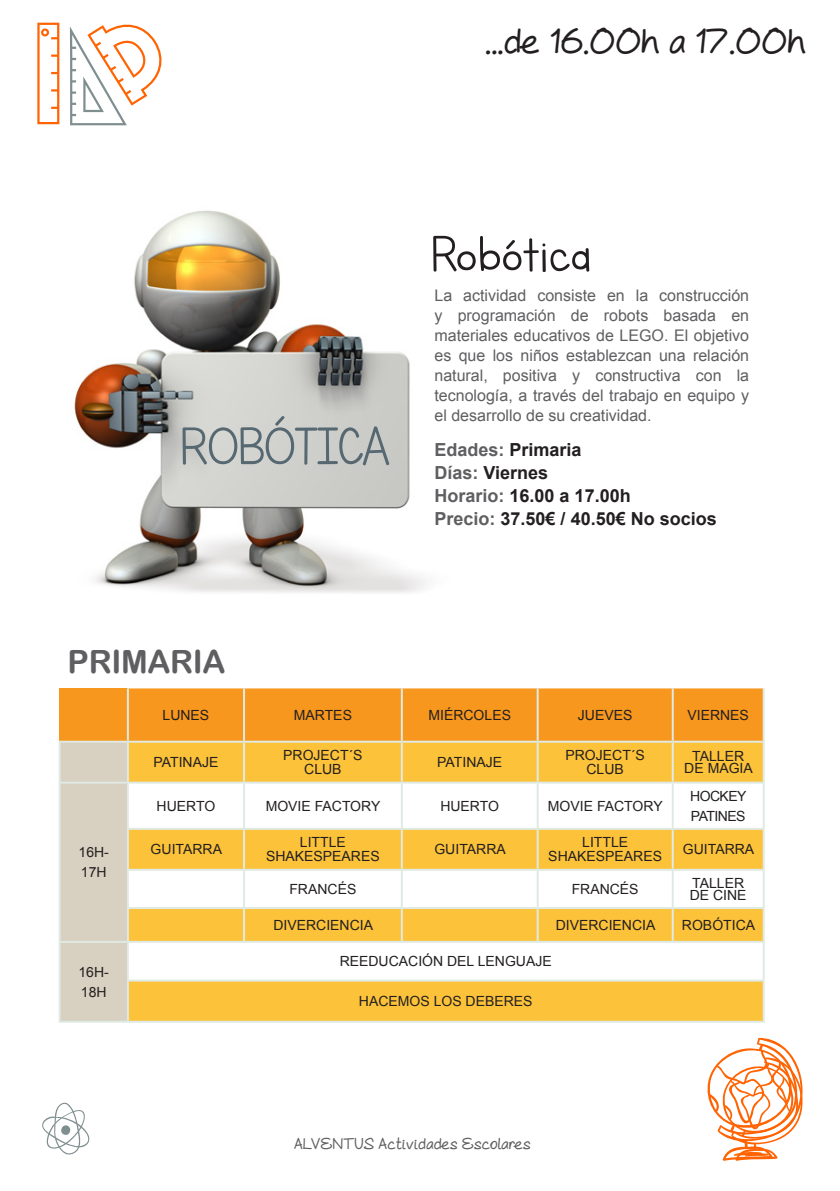
<style>
.page{position:relative;width:840px;height:1191px;background:#fff}
.page>*{position:absolute;margin:0;border:0;box-sizing:border-box;transform-origin:0 0}
.t1{font:62.6px "Lettersfor Learners";letter-spacing:-.03em;color:#566871}
.t2{font:60px "Lettersfor Learners";letter-spacing:-.01em;color:#231f20}
.t3{font:800 36px "As Cute As";color:#231f20}
.t4{font:32px "Arial Rounded MT Bold";letter-spacing:-.01em;color:#5f5f62}
.t5{font:700 18px/22.8px "Arial";color:#231f20}
.t6{font:16px/20px "Arial";color:#5f5f62;text-align:justify}
.t7{font:800 16px "As Cute As";color:#5f5f62}
.t8{font:14px/14px "Arial";color:#231f20;text-align:center}
.t9{font:14px/20px "Arial";letter-spacing:-.04em;color:#231f20}
.s1{color:#5f5f62}
</style>
<div class="page">
<svg style="left:42px;top:1102px;width:48px;height:53px"></svg>
<svg style="left:37px;top:23px;width:22px;height:101px"></svg>
<svg style="left:70px;top:24px;width:92px;height:101px"></svg>
<svg style="left:707px;top:1037px;width:96px;height:123px"></svg>
<img style="left:74px;top:210px;width:352px;height:383px">
<svg style="left:60px;top:688px;width:702px;height:332px"></svg>
<svg style="left:129px;top:742px;width:633px;height:126px;fill:#fcc239"></svg>
<svg style="left:129px;top:909px;width:633px;height:111px;fill:#fcc239"></svg>
<hr style="left:243px;top:688px;width:2px;height:52px;background:#e0eae4">
<hr style="left:243px;top:909px;width:2px;height:31px;background:#e0eae4">
<hr style="left:536px;top:909px;width:2px;height:31px;background:#e0eae4">
<hr style="left:400px;top:688px;width:2px;height:52px;background:#e0eae4">
<hr style="left:400px;top:909px;width:2px;height:31px;background:#e0eae4">
<hr style="left:671px;top:909px;width:2px;height:31px;background:#e0eae4">
<hr style="left:762px;top:909px;width:2px;height:31px;background:#e0eae4">
<hr style="left:536px;top:688px;width:2px;height:52px;background:#e0eae4">
<hr style="left:671px;top:688px;width:2px;height:52px;background:#e0eae4">
<hr style="left:127px;top:909px;width:2px;height:31px;background:#e0eae4">
<hr style="left:127px;top:942px;width:2px;height:37px;background:#e0eae4">
<hr style="left:127px;top:981px;width:2px;height:39px;background:#e0eae4">
<hr style="left:762px;top:688px;width:2px;height:52px;background:#e0eae4">
<hr style="left:59px;top:742px;width:2px;height:39px;background:#e0eae4">
<hr style="left:59px;top:783px;width:2px;height:46px;background:#e0eae4">
<hr style="left:59px;top:829px;width:2px;height:40px;background:#e0eae4">
<hr style="left:59px;top:869px;width:2px;height:39px;background:#e0eae4">
<hr style="left:59px;top:908px;width:2px;height:32px;background:#e0eae4">
<hr style="left:672px;top:781px;width:92px;height:2px;background:#e0eae4">
<hr style="left:59px;top:940px;width:69px;height:2px;background:#e0eae4">
<hr style="left:59px;top:942px;width:2px;height:38px;background:#e0eae4">
<hr style="left:128px;top:940px;width:116px;height:2px;background:#e0eae4">
<hr style="left:244px;top:940px;width:157px;height:2px;background:#e0eae4">
<hr style="left:401px;top:940px;width:136px;height:2px;background:#e0eae4">
<hr style="left:537px;top:940px;width:135px;height:2px;background:#e0eae4">
<hr style="left:672px;top:940px;width:92px;height:2px;background:#e0eae4">
<hr style="left:762px;top:942px;width:2px;height:37px;background:#e0eae4">
<hr style="left:59px;top:980px;width:2px;height:40px;background:#e0eae4">
<hr style="left:127px;top:979px;width:117px;height:2px;background:#e0eae4">
<hr style="left:244px;top:979px;width:157px;height:2px;background:#e0eae4">
<hr style="left:401px;top:979px;width:136px;height:2px;background:#e0eae4">
<hr style="left:537px;top:979px;width:135px;height:2px;background:#e0eae4">
<hr style="left:672px;top:979px;width:92px;height:2px;background:#e0eae4">
<hr style="left:762px;top:981px;width:2px;height:39px;background:#e0eae4">
<hr style="left:59px;top:1020px;width:69px;height:2px;background:#e0eae4">
<hr style="left:128px;top:1020px;width:116px;height:2px;background:#e0eae4">
<hr style="left:244px;top:1020px;width:157px;height:2px;background:#e0eae4">
<hr style="left:401px;top:1020px;width:136px;height:2px;background:#e0eae4">
<hr style="left:537px;top:1020px;width:135px;height:2px;background:#e0eae4">
<hr style="left:672px;top:1020px;width:92px;height:2px;background:#e0eae4">
<hr style="left:127px;top:688px;width:2px;height:52px;background:#e0eae4">
<hr style="left:59px;top:740px;width:69px;height:2px;background:#e0eae4">
<hr style="left:59px;top:781px;width:69px;height:2px;background:#e0eae4">
<hr style="left:127px;top:742px;width:2px;height:39px;background:#e0eae4">
<hr style="left:243px;top:742px;width:2px;height:39px;background:#e0eae4">
<hr style="left:400px;top:742px;width:2px;height:39px;background:#e0eae4">
<hr style="left:536px;top:742px;width:2px;height:39px;background:#e0eae4">
<hr style="left:671px;top:742px;width:2px;height:39px;background:#e0eae4">
<hr style="left:762px;top:742px;width:2px;height:39px;background:#e0eae4">
<hr style="left:762px;top:870px;width:2px;height:37px;background:#e0eae4">
<hr style="left:128px;top:781px;width:116px;height:2px;background:#e0eae4">
<hr style="left:127px;top:870px;width:2px;height:37px;background:#e0eae4">
<hr style="left:127px;top:907px;width:117px;height:2px;background:#e0eae4">
<hr style="left:244px;top:781px;width:157px;height:2px;background:#e0eae4">
<hr style="left:243px;top:870px;width:2px;height:37px;background:#e0eae4">
<hr style="left:244px;top:907px;width:157px;height:2px;background:#e0eae4">
<hr style="left:401px;top:781px;width:136px;height:2px;background:#e0eae4">
<hr style="left:400px;top:870px;width:2px;height:37px;background:#e0eae4">
<hr style="left:401px;top:907px;width:136px;height:2px;background:#e0eae4">
<hr style="left:537px;top:781px;width:135px;height:2px;background:#e0eae4">
<hr style="left:536px;top:870px;width:2px;height:37px;background:#e0eae4">
<hr style="left:671px;top:870px;width:2px;height:37px;background:#e0eae4">
<hr style="left:537px;top:907px;width:135px;height:2px;background:#e0eae4">
<hr style="left:672px;top:907px;width:92px;height:2px;background:#e0eae4">
<hr style="left:128px;top:740px;width:116px;height:2px;background:#e0eae4">
<hr style="left:127px;top:783px;width:2px;height:45px;background:#e0eae4">
<hr style="left:244px;top:740px;width:157px;height:2px;background:#e0eae4">
<hr style="left:243px;top:783px;width:2px;height:45px;background:#e0eae4">
<hr style="left:401px;top:740px;width:136px;height:2px;background:#e0eae4">
<hr style="left:400px;top:783px;width:2px;height:45px;background:#e0eae4">
<hr style="left:537px;top:740px;width:135px;height:2px;background:#e0eae4">
<hr style="left:536px;top:783px;width:2px;height:45px;background:#e0eae4">
<hr style="left:672px;top:740px;width:92px;height:2px;background:#e0eae4">
<hr style="left:671px;top:783px;width:2px;height:45px;background:#e0eae4">
<hr style="left:762px;top:783px;width:2px;height:45px;background:#e0eae4">
<hr style="left:127px;top:828px;width:117px;height:2px;background:#e0eae4">
<hr style="left:127px;top:830px;width:2px;height:38px;background:#e0eae4">
<hr style="left:127px;top:868px;width:117px;height:2px;background:#e0eae4">
<hr style="left:244px;top:828px;width:157px;height:2px;background:#e0eae4">
<hr style="left:243px;top:830px;width:2px;height:38px;background:#e0eae4">
<hr style="left:244px;top:868px;width:157px;height:2px;background:#e0eae4">
<hr style="left:401px;top:828px;width:136px;height:2px;background:#e0eae4">
<hr style="left:400px;top:830px;width:2px;height:38px;background:#e0eae4">
<hr style="left:401px;top:868px;width:136px;height:2px;background:#e0eae4">
<hr style="left:537px;top:828px;width:135px;height:2px;background:#e0eae4">
<hr style="left:536px;top:830px;width:2px;height:38px;background:#e0eae4">
<hr style="left:537px;top:868px;width:135px;height:2px;background:#e0eae4">
<hr style="left:672px;top:828px;width:92px;height:2px;background:#e0eae4">
<hr style="left:671px;top:830px;width:2px;height:38px;background:#e0eae4">
<hr style="left:762px;top:830px;width:2px;height:38px;background:#e0eae4">
<hr style="left:672px;top:868px;width:92px;height:2px;background:#e0eae4">
<h3 class="t3" style="left:485px;top:19px;width:322px">...de 16.00h a 17.00h</h3>
<h1 class="t1" style="left:179px;top:413px;width:212px">ROBÓTICA</h1>
<h2 class="t2" style="left:430px;top:222px;width:163px">Robótica</h2>
<p class="t6" style="left:434px;top:286px;width:316px">La actividad consiste en la construcción y programación de robots basada en materiales educativos de LEGO. El objetivo es que los niños establezcan una relación natural, positiva y constructiva con la tecnología, a través del trabajo en equipo y el desarrollo de su creatividad.</p>
<p class="t5" style="left:434px;top:438px;width:284px"><span class="s1">Edades:</span> Primaria<br><span class="s1">Días:</span> Viernes<br><span class="s1">Horario:</span> 16.00 a 17.00h<br><span class="s1">Precio:</span> 37.50€ / 40.50€ No socios</p>
<h3 class="t4" style="left:68px;top:643px;width:159px">PRIMARIA</h3>
<p class="t8" style="left:162px;top:708px;width:48px">LUNES</p>
<p class="t8" style="left:294px;top:708px;width:60px">MARTES</p>
<p class="t8" style="left:428px;top:708px;width:84px">MIÉRCOLES</p>
<p class="t8" style="left:577px;top:708px;width:56px">JUEVES</p>
<p class="t8" style="left:687px;top:708px;width:63px">VIERNES</p>
<p class="t8" style="left:153px;top:755px;width:66px">PATINAJE</p>
<p class="t8" style="left:283px;top:748px;width:81px">PROJECT´S<br>CLUB</p>
<p class="t8" style="left:437px;top:755px;width:66px">PATINAJE</p>
<p class="t8" style="left:565px;top:748px;width:81px">PROJECT´S<br>CLUB</p>
<p class="t8" style="left:684px;top:750px;width:70px;line-height:12px">TALLER<br>DE MAGIA</p>
<p class="t8" style="left:78px;top:842px;width:32px;line-height:20px;text-align:left">16H-<br>17H</p>
<p class="t8" style="left:78px;top:962px;width:32px;line-height:20px;text-align:left">16H-<br>18H</p>
<p class="t8" style="left:156px;top:799px;width:60px">HUERTO</p>
<p class="t8" style="left:265px;top:799px;width:116px">MOVIE FACTORY</p>
<p class="t8" style="left:440px;top:799px;width:60px">HUERTO</p>
<p class="t8" style="left:547px;top:799px;width:116px">MOVIE FACTORY</p>
<p class="t9" style="left:689px;top:786px;width:58px">HOCKEY<br>PATINES</p>
<p class="t8" style="left:150px;top:842px;width:73px">GUITARRA</p>
<p class="t8" style="left:266px;top:835px;width:115px">LITTLE<br>SHAKESPEARES</p>
<p class="t8" style="left:434px;top:842px;width:73px">GUITARRA</p>
<p class="t8" style="left:548px;top:835px;width:115px">LITTLE<br>SHAKESPEARES</p>
<p class="t8" style="left:682px;top:842px;width:73px">GUITARRA</p>
<p class="t8" style="left:289px;top:882px;width:68px">FRANCÉS</p>
<p class="t8" style="left:571px;top:882px;width:68px">FRANCÉS</p>
<p class="t8" style="left:689px;top:877px;width:58px;line-height:12px;text-align:left">TALLER<br>DE CINE</p>
<p class="t8" style="left:273px;top:918px;width:101px">DIVERCIENCIA</p>
<p class="t8" style="left:555px;top:918px;width:101px">DIVERCIENCIA</p>
<p class="t8" style="left:681px;top:918px;width:75px">ROBÓTICA</p>
<p class="t8" style="left:339px;top:954px;width:213px">REEDUCACIÓN DEL LENGUAJE</p>
<p class="t8" style="left:359px;top:994px;width:175px">HACEMOS LOS DEBERES</p>
<p class="t7" style="left:293px;top:1133px;width:238px">ALVENTUS Actividades Escolares</p>
</div>
